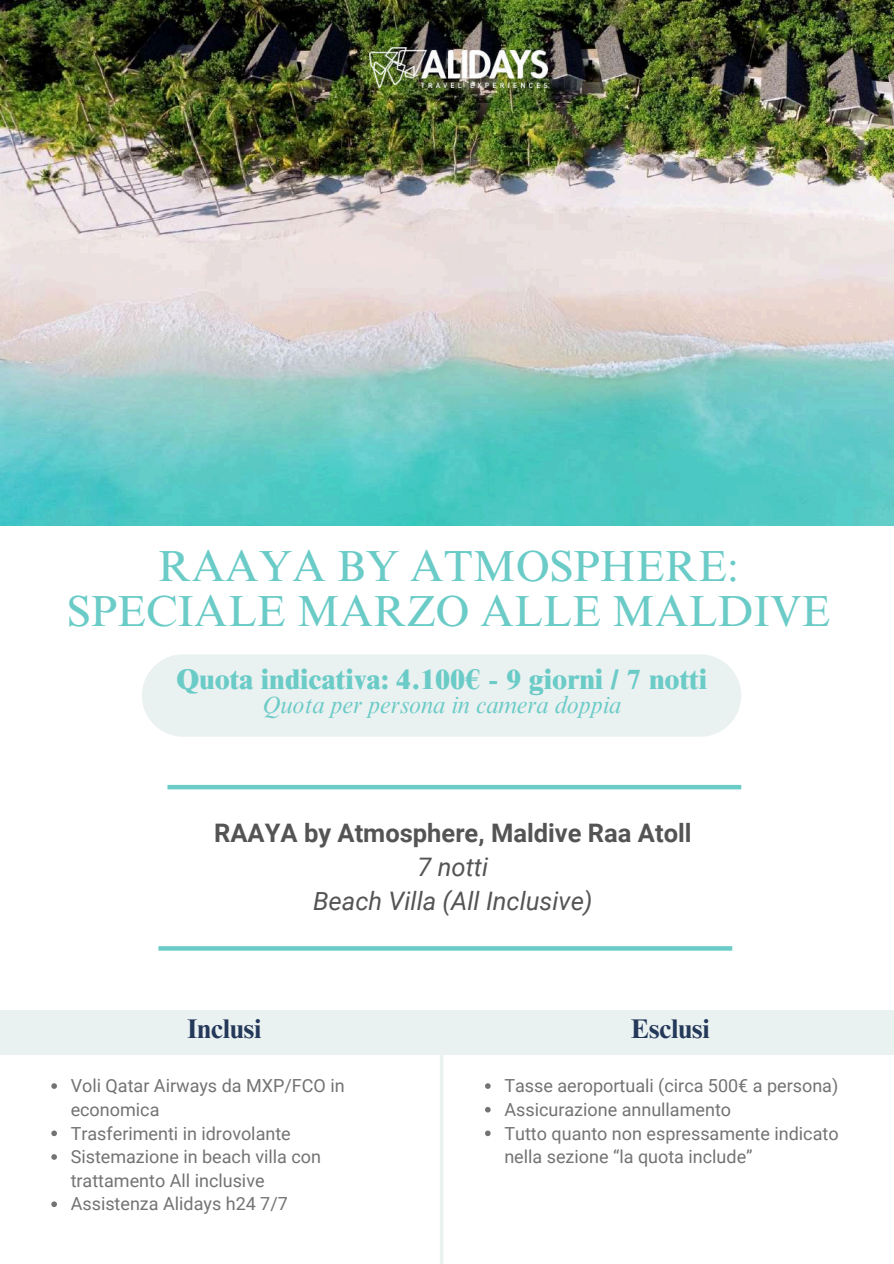
<style>
.page{position:relative;width:894px;height:1264px;background:#fff}
.page>*{position:absolute;margin:0;border:0;box-sizing:border-box;transform-origin:0 0}
.t1{font:43.5px/45px "Times NRMT Pro";color:#6acbc7;text-align:center}
.t2{font:800 28.5px "Times NRMT Pro";color:#6acbc7}
.t3{font:700 27px "Times NRMT Pro";color:#24385a}
.t4{font:700 25.5px "Roboto";color:#545454}
.t5{font:italic 25.5px/33.8px "Roboto";color:#545454;text-align:center}
.t6{font:italic 24px "Times NRMT Pro";color:#6acbc7}
.t7{font:18px/23.7px "Roboto";color:#737373}
</style>
<div class="page">
<img style="left:0;top:0;width:893px;height:525px">
<div style="left:142px;top:654px;width:599px;height:82px;background:#eaf1f1;border-radius:41px"></div>
<div style="left:0;top:1010px;width:893px;height:44px;background:#eaf1f1"></div>
<hr style="left:440px;top:1047px;width:3px;height:216px;background:#eaf1f1">
<hr style="left:167px;top:785px;width:574px;height:4px;background:#6acbc7">
<svg style="left:158px;top:946px;width:574px;height:4px;background:#70cdc9"></svg>
<svg style="left:51px;top:1083px;width:6px;height:5px"></svg>
<svg style="left:51px;top:1130px;width:6px;height:6px"></svg>
<svg style="left:51px;top:1154px;width:6px;height:5px"></svg>
<svg style="left:51px;top:1201px;width:6px;height:5px"></svg>
<svg style="left:485px;top:1083px;width:5px;height:5px"></svg>
<svg style="left:485px;top:1107px;width:5px;height:5px"></svg>
<svg style="left:485px;top:1130px;width:5px;height:6px"></svg>
<img style="left:369px;top:48px;width:178px;height:39px">
<h1 class="t1" style="left:67px;top:548px;width:765px">RAAYA BY ATMOSPHERE:<br>SPECIALE MARZO ALLE MALDIVE</h1>
<h2 class="t2" style="left:176px;top:668px;width:532px">Quota indicativa: 4.100€ - 9 giorni / 7 notti</h2>
<h3 class="t6" style="left:262px;top:696px;width:360px">Quota per persona in camera doppia</h3>
<h3 class="t4" style="left:214px;top:818px;width:479px">RAAYA by Atmosphere, Maldive Raa Atoll</h3>
<h3 class="t5" style="left:313px;top:850px;width:281px">7 notti<br>Beach Villa (All Inclusive)</h3>
<h3 class="t3" style="left:187px;top:1018px;width:76px">Inclusi</h3>
<h3 class="t3" style="left:630px;top:1018px;width:80px">Esclusi</h3>
<p class="t7" style="left:71px;top:1074px;width:275px">Voli Qatar Airways da MXP/FCO in economica<br>Trasferimenti in idrovolante<br>Sistemazione in beach villa con trattamento All inclusive<br>Assistenza Alidays h24 7/7</p>
<p class="t7" style="left:504px;top:1074px;width:335px">Tasse aeroportuali (circa 500€ a persona)<br>Assicurazione annullamento<br>Tutto quanto non espressamente indicato nella sezione “la quota include”</p>
</div>
